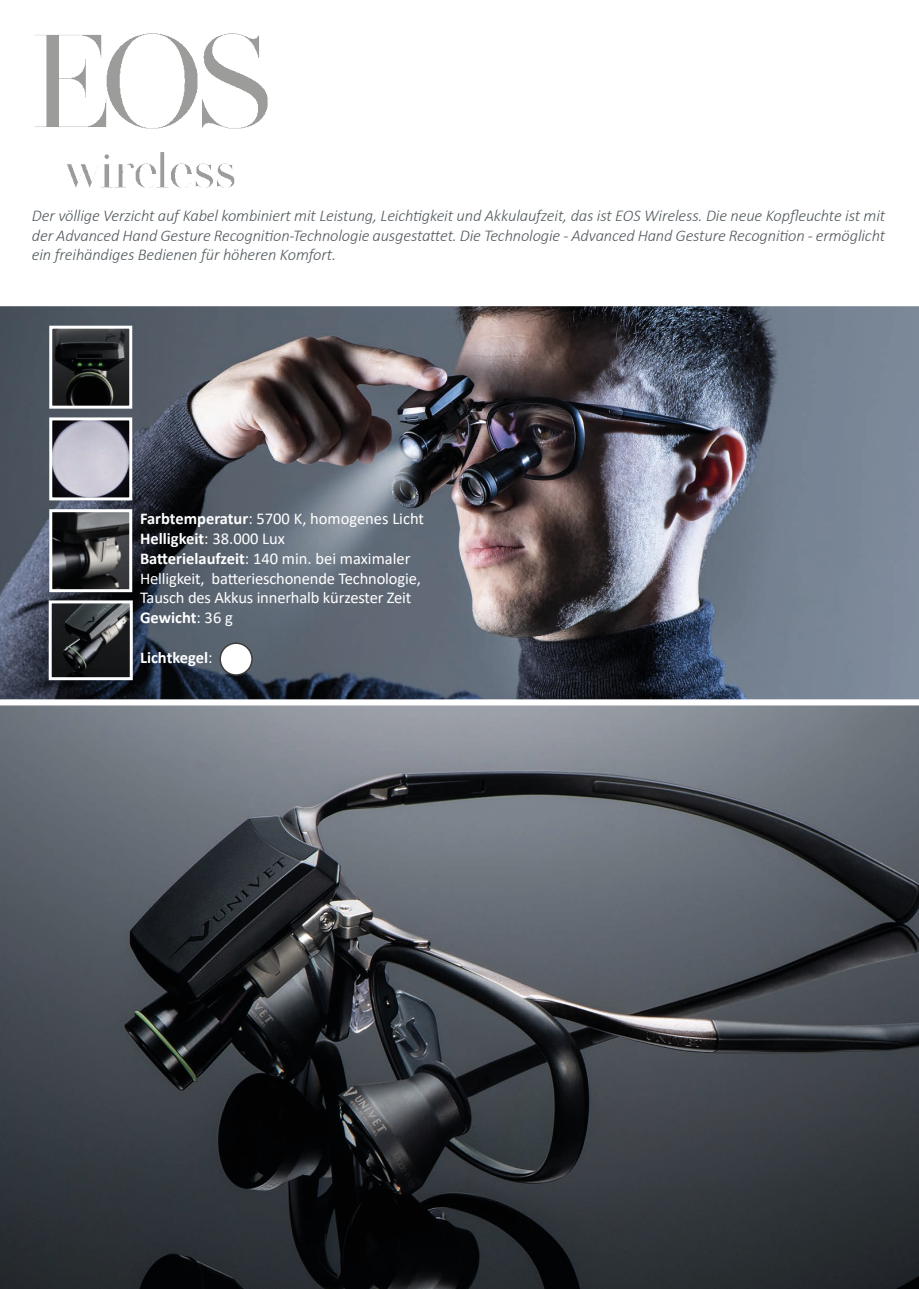
<style>
.page{position:relative;width:919px;height:1289px;background:#fff}
.page>*{position:absolute;margin:0;border:0;box-sizing:border-box;transform-origin:0 0}
.t1{font:italic 300 16.5px/19.8px "Calibri";letter-spacing:-.01em;color:#525a5e;text-align:justify}
.t2{font:16.5px/19.8px "Calibri";letter-spacing:-.01em;color:#fff}
.t3{font:700 16.5px "Calibri";color:#fff}
.s1{font-weight:700}
.s2{font-weight:400}
</style>
<div class="page">
<img style="left:0;top:705px;width:918px;height:583px">
<img style="left:34px;top:33px;width:234px;height:155px">
<img style="left:0;top:306px;width:918px;height:394px">
<img style="left:53px;top:330px;width:75px;height:74px">
<div style="left:49px;top:326px;width:83px;height:82px;border:3px solid #fff"></div>
<img style="left:53px;top:421px;width:75px;height:75px">
<div style="left:49px;top:417px;width:83px;height:83px;border:3px solid #fff"></div>
<img style="left:53px;top:513px;width:75px;height:75px">
<div style="left:49px;top:509px;width:83px;height:83px;border:3px solid #fff"></div>
<img style="left:53px;top:604px;width:76px;height:72px">
<div style="left:49px;top:600px;width:84px;height:80px;border:3px solid #fff"></div>
<div style="left:220px;top:643px;width:32px;height:32px;background:#fff;border-radius:50%"></div>
<div style="left:219px;top:642px;width:34px;height:33px;border:2px solid #3d3d3c;border-radius:50%"></div>
<p class="t1" style="left:32px;top:205px;width:854px">Der völlige Verzicht auf Kabel kombiniert mit Leistung, Leichtigkeit und Akkulaufzeit, das ist EOS Wireless. Die neue Kopfleuchte ist mit der Advanced Hand Gesture Recognition-Technologie ausgestattet. Die Technologie - Advanced Hand Gesture Recognition - ermöglicht ein freihändiges Bedienen für höheren Komfort.</p>
<p class="t2" style="left:140px;top:508px;width:285px"><span class="s1">Farbtemperatur</span>: 5700 K, homogenes Licht<br><span class="s1">Helligkeit</span>: 38.000 Lux</p>
<p class="t2" style="left:140px;top:548px;width:282px"><span class="s1">Batterielaufzeit</span>: 140 min. bei maximaler<br>Helligkeit, batterieschonende Technologie,<br>Tausch des Akkus innerhalb kürzester Zeit</p>
<p class="t3" style="left:140px;top:606px;width:94px">Gewicht<span class="s2">: 36 g</span></p>
<p class="t3" style="left:140px;top:645px;width:74px">Lichtkegel<span class="s2">:</span></p>
</div>
